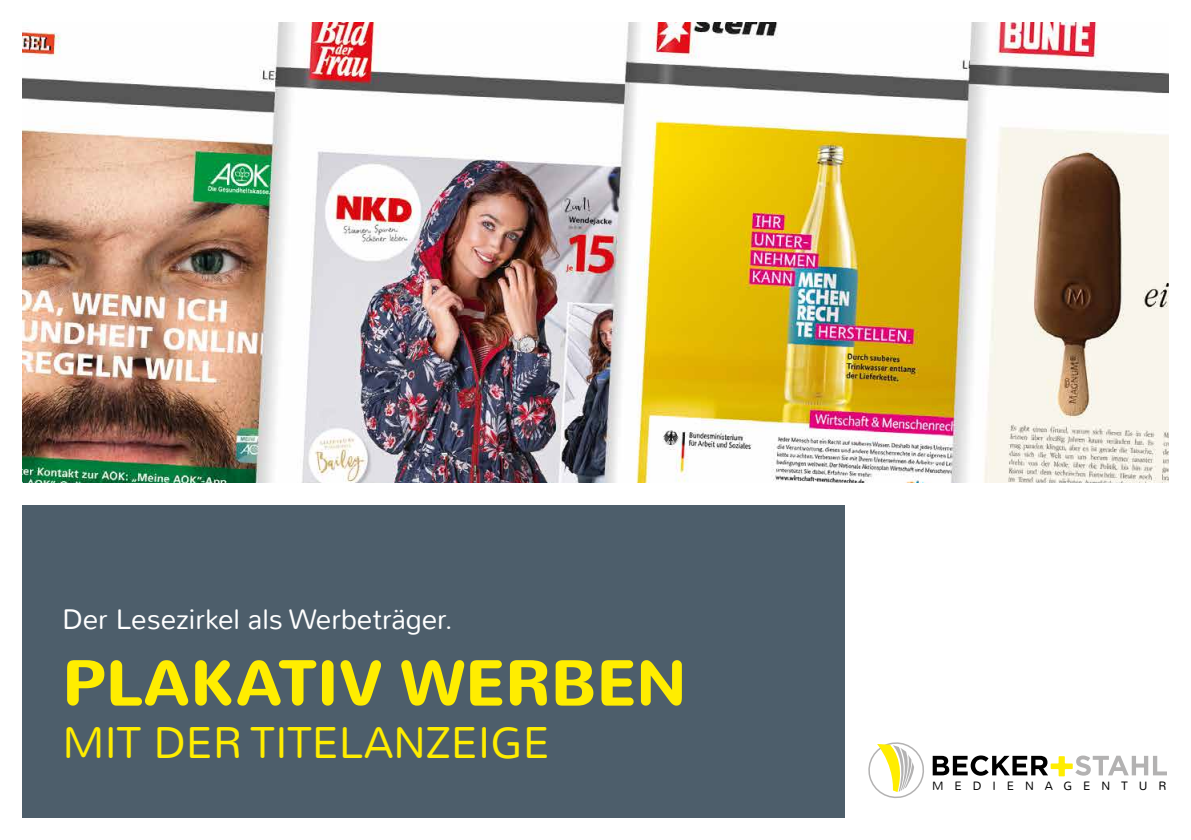
<style>
.page{position:relative;width:1191px;height:840px;background:#fff}
.page>*{position:absolute;margin:0;border:0;box-sizing:border-box;transform-origin:0 0}
.t1{font:700 64px "Nunito";color:#ffed00}
.t2{font:300 44px "Nunito";color:#ffed00}
.t3{font:300 28px "Nunito";color:#fff}
.t4{font:300 12px "Nunito";letter-spacing:.91em;color:#000}
</style>
<div class="page">
<img style="left:23px;top:23px;width:1145px;height:459px">
<div style="left:23px;top:505px;width:822px;height:311px;background:#4d5e6b"></div>
<svg style="left:932px;top:755px;width:235px;height:21px"></svg>
<svg style="left:868px;top:742px;width:56px;height:55px"></svg>
<p class="t3" style="left:62px;top:601px;width:392px">Der Lesezirkel als Werbeträger.</p>
<h1 class="t1" style="left:62px;top:640px;width:625px">PLAKATIV WERBEN</h1>
<h2 class="t2" style="left:62px;top:715px;width:489px">mit der Titelanzeige</h2>
<p class="t4" style="left:932px;top:778px;width:236px">MEDIENAGENTUR</p>
</div>
